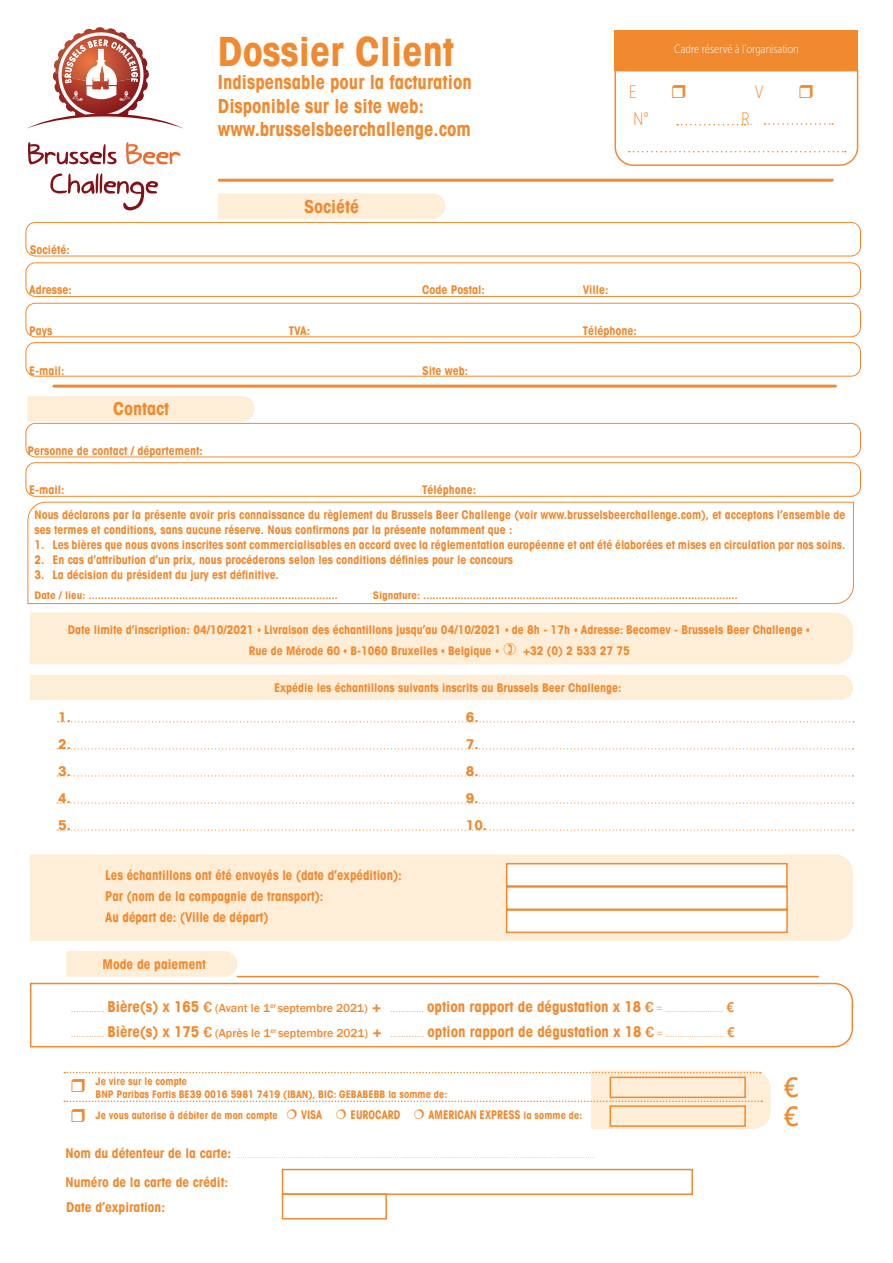
<style>
.page{position:relative;width:893px;height:1263px;background:#fff}
.page>*{position:absolute;margin:0;border:0;box-sizing:border-box;transform-origin:0 0}
.t1{font:700 condensed 40.5px "Avant Garde";color:#f1892f}
.t2{font:27px/28.3px "Trebuchet MS";color:#f1892f}
.t3{font:700 condensed 19.5px/23.4px "Avant Garde";color:#f1892f;scale:.96 1}
.t4{font:700 condensed 18px "Avant Garde";color:#f1892f}
.t5{font:18px "Museo Sans Cond 100";color:#f1892f}
.t6{font:700 condensed 15px "Avant Garde";color:#f1892f}
.t7{font:700 condensed 13.5px/21px "Avant Garde";color:#f1892f;scale:.96 1}
.t8{font:700 condensed 13.5px/25.5px "Avant Garde";color:#f1892f}
.t9{font:700 condensed 13.5px/27px "Avant Garde";color:#f1892f;text-align:justify;scale:1.14 1}
.t10{font:700 condensed 12px/15px "Avant Garde";color:#f1892f}
.t11{font:700 condensed 12px "Avant Garde";color:#f1892f;scale:.9 1}
.t12{font:12px "Museo Sans Cond 100";color:#fff}
.t13{font:10.5px "Museo Sans Cond 100";color:#f1892f;scale:1.07 1}
.t14{font:700 condensed 10.5px "Avant Garde";color:#f1892f;scale:1.07 1}
.t15{font:700 condensed 10.5px/12.6px "Avant Garde";color:#f1892f}
.s1{font-family:"Museo Sans Cond 100";font-weight:400;font-stretch:normal;font-size:13.5px}
.s2{font-family:"Museo Sans Cond 100";font-weight:400;font-stretch:normal}
.s3{font-family:"Franklin Gothic";font-weight:500;font-stretch:normal}
.s4{font-family:"Franklin Gothic";font-weight:500;font-stretch:normal;font-size:12px}
.s5{font-family:"Trebuchet MS";font-stretch:normal;font-size:13.5px}
.s6{font-size:10.5px}
.s7{font-family:"Avant Garde";font-weight:700;font-stretch:condensed;font-size:13.5px}
</style>
<div class="page">
<div style="left:27px;top:396px;width:228px;height:26px;background:#feeed8"></div>
<svg style="left:28px;top:142px;width:89px;height:23px"></svg>
<svg style="left:126px;top:142px;width:55px;height:23px"></svg>
<svg style="left:50px;top:173px;width:108px;height:37px"></svg>
<svg style="left:63px;top:36px;width:86px;height:65px"></svg>
<img style="left:54px;top:27px;width:46px;height:47px">
<div style="left:614px;top:30px;width:244px;height:41px;background:#f1892f"></div>
<div style="left:218px;top:193px;width:227px;height:26px;background:#feeed8"></div>
<hr style="left:54px;top:385px;width:781px;height:3px;background:#f1892f">
<hr style="left:219px;top:179px;width:613px;height:3px;background:#f1892f">
<svg style="left:27px;top:501px;width:827px;height:103px"></svg>
<div style="left:30px;top:675px;width:823px;height:25px;background:#feeed8"></div>
<svg style="left:58px;top:721px;width:796px;height:1px"></svg>
<svg style="left:57px;top:748px;width:796px;height:1px"></svg>
<svg style="left:57px;top:775px;width:796px;height:1px"></svg>
<svg style="left:57px;top:802px;width:796px;height:1px"></svg>
<svg style="left:57px;top:829px;width:796px;height:2px"></svg>
<svg style="left:30px;top:982px;width:824px;height:66px"></svg>
<div style="left:30px;top:854px;width:823px;height:87px;background:#feeed8"></div>
<div style="left:66px;top:951px;width:172px;height:26px;background:#feeed8"></div>
<svg style="left:505px;top:862px;width:283px;height:72px"></svg>
<hr style="left:237px;top:976px;width:582px;height:1px;background:#f1892f">
<div style="left:282px;top:1169px;width:411px;height:26px;border:2px solid #f1892f"></div>
<div style="left:282px;top:1193px;width:105px;height:26px;border:2px solid #f1892f"></div>
<div style="left:26px;top:222px;width:835px;height:34px;border:1px solid #f1892f;border-radius:9px"></div>
<div style="left:26px;top:263px;width:835px;height:34px;border:1px solid #f1892f;border-radius:9px"></div>
<div style="left:26px;top:303px;width:835px;height:34px;border:1px solid #f1892f;border-radius:9px"></div>
<div style="left:26px;top:342px;width:835px;height:34px;border:1px solid #f1892f;border-radius:9px"></div>
<div style="left:26px;top:423px;width:835px;height:34px;border:1px solid #f1892f;border-radius:9px"></div>
<div style="left:26px;top:462px;width:835px;height:34px;border:1px solid #f1892f;border-radius:9px"></div>
<svg style="left:614px;top:70px;width:245px;height:96px"></svg>
<div style="left:30px;top:612px;width:823px;height:52px;background:#feeed8"></div>
<svg style="left:64px;top:1070px;width:707px;height:59px"></svg>
<h1 class="t1" style="left:218px;top:25px;width:238px">Dossier Client</h1>
<h3 class="t3" style="left:218px;top:70px;width:266px">Indispensable pour la facturation<br>Disponible sur le site web: www.brusselsbeerchallenge.com</h3>
<h3 class="t4" style="left:304px;top:195px;width:57px">Société</h3>
<p class="t12" style="left:674px;top:42px;width:126px">Cadre réservé à l’organisation</p>
<h3 class="t5" style="left:629px;top:82px;width:9px">E</h3>
<h3 class="t5" style="left:755px;top:82px;width:10px">V</h3>
<h3 class="t5" style="left:633px;top:109px;width:18px">N°</h3>
<h3 class="t5" style="left:741px;top:109px;width:13px">R.</h3>
<p class="t10" style="left:30px;top:242px;width:42px">Société:</p>
<p class="t10" style="left:29px;top:282px;width:44px">Adresse:</p>
<p class="t10" style="left:422px;top:282px;width:64px">Code Postal:</p>
<p class="t10" style="left:583px;top:282px;width:27px">Ville:</p>
<p class="t10" style="left:29px;top:323px;width:25px">Pays</p>
<p class="t10" style="left:289px;top:323px;width:23px">TVA:</p>
<p class="t10" style="left:583px;top:323px;width:55px">Téléphone:</p>
<p class="t10" style="left:29px;top:363px;width:37px">E-mail:</p>
<p class="t10" style="left:422px;top:363px;width:48px">Site web:</p>
<h3 class="t4" style="left:113px;top:397px;width:57px">Contact</h3>
<p class="t10" style="left:27px;top:443px;width:177px">Personne de contact / département:</p>
<p class="t10" style="left:29px;top:481px;width:37px">E-mail:</p>
<p class="t10" style="left:422px;top:481px;width:55px">Téléphone:</p>
<p class="t10" style="left:35px;top:507px;width:812px">Nous déclarons par la présente avoir pris connaissance du règlement du Brussels Beer Challenge (voir www.brusselsbeerchallenge.com), et acceptons l’ensemble de ses termes et conditions, sans aucune réserve. Nous confirmons par la présente notamment que :</p>
<p class="t10" style="left:35px;top:537px;width:812px">1. Les bières que nous avons inscrites sont commercialisables en accord avec la réglementation européenne et ont été élaborées et mises en circulation par nos soins.</p>
<p class="t10" style="left:35px;top:552px;width:480px">2. En cas d’attribution d’un prix, nous procéderons selon les conditions définies pour le concours</p>
<p class="t10" style="left:35px;top:567px;width:246px">3. La décision du président du jury est définitive.</p>
<p class="t14" style="left:35px;top:588px;width:285px">Date / lieu: ................................................................................</p>
<p class="t14" style="left:373px;top:588px;width:343px">Signature: .....................................................................................................</p>
<p class="t10" style="left:249px;top:619px;width:563px;line-height:21px;text-indent:-181px">Date limite d’inscription: 04/10/2021 <span class="s1">•</span> Livraison des échantillons jusqu’au 04/10/2021 <span class="s1">•</span> de 8h - 17h <span class="s1">•</span> Adresse: Becomev - Brussels Beer Challenge <span class="s1">•<br></span>Rue de Mérode 60 <span class="s1">•</span> B-1060 Bruxelles <span class="s1">•</span> Belgique <span class="s1">•</span></p>
<p class="t10" style="left:523px;top:643px;width:108px">+32 (0) 2 533 27 75</p>
<p class="t10" style="left:274px;top:680px;width:349px">Expédie les échantillons suivants inscrits au Brussels Beer Challenge:</p>
<p class="t9" style="left:58px;top:703px;width:13px">1.<br>2.<br>3.<br>4.<br>5.</p>
<p class="t9" style="left:466px;top:703px;width:20px;text-align:left">6.<br>7.<br>8.<br>9.<br>10.</p>
<p class="t7" style="left:105px;top:864px;width:311px">Les échantillons ont été envoyés le (date d’expédition):<br>Par (nom de la compagnie de transport):<br>Au départ de: (Ville de départ)</p>
<p class="t8" style="left:103px;top:951px;width:105px">Mode de paiement</p>
<p class="t6" style="left:71px;top:997px;width:665px"><span class="s2">..........…</span> Bière(s) x 165 <span class="s3">€</span> <span class="s4">(Avant le 1</span><sup>er</sup> <span class="s4">septembre 2021)</span> + <span class="s2">..........…</span> option rapport de dégustation x 18 <span class="s3">€</span> <span class="s1">= .........................</span> <span class="s5">€</span></p>
<p class="t6" style="left:71px;top:1022px;width:666px"><span class="s2">..........…</span> Bière(s) x 175 <span class="s3">€</span> <span class="s4">(Après le 1</span><sup>er</sup> <span class="s4">septembre 2021)</span> + <span class="s2">..........…</span> option rapport de dégustation x 18 <span class="s3">€</span> <span class="s1">= .........................</span> <span class="s5">€</span></p>
<p class="t15" style="left:96px;top:1075px;width:353px">Je vire sur le compte<br>BNP Paribas Fortis BE39 0016 5981 7419 (IBAN), BIC: GEBABEBB la somme de:</p>
<p class="t15" style="left:96px;top:1108px;width:184px">Je vous autorise à débiter de mon compte</p>
<p class="t11" style="left:301px;top:1107px;width:25px">VISA</p>
<p class="t11" style="left:351px;top:1107px;width:57px">EUROCARD</p>
<p class="t11" style="left:429px;top:1107px;width:172px">AMERICAN EXPRESS <span class="s6">la somme de:</span></p>
<p class="t13" style="left:65px;top:1149px;width:497px"><span class="s7">Nom du détenteur de la carte:</span> .........................................................................................................................................................................................</p>
<p class="t8" style="left:65px;top:1169px;width:164px">Numéro de la carte de crédit:<br>Date d’expiration:</p>
<h2 class="t2" style="left:784px;top:1073px;width:16px">€ €</h2>
</div>
